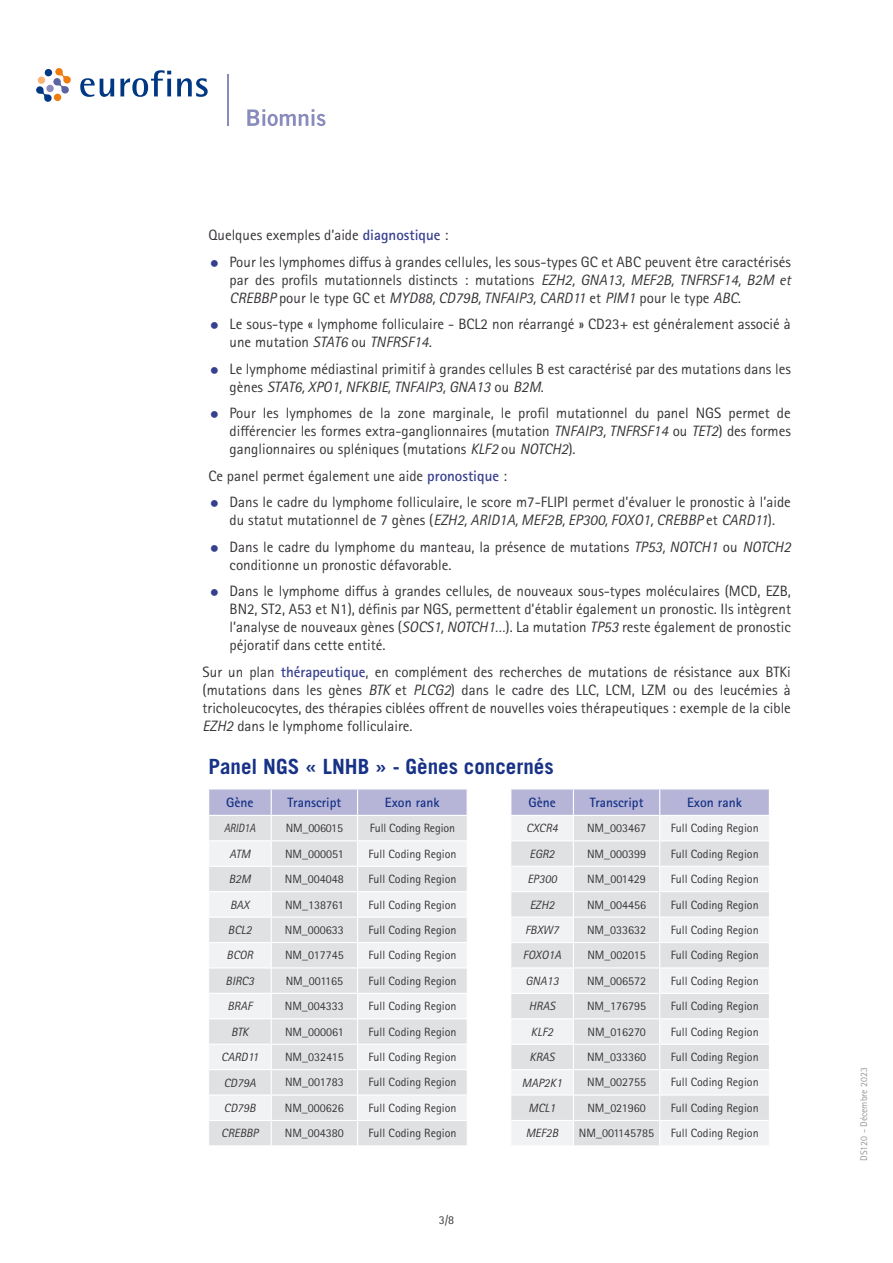
<style>
.page{position:relative;width:893px;height:1263px;background:#fff}
.page>*{position:absolute;margin:0;border:0;box-sizing:border-box;transform-origin:0 0}
.t1{font:700 21px "Trade Gothic LT Std";color:#173286}
.t2{font:15px/18px "Rotis Sans Serif Pro";color:#373437}
.t3{font:italic 15px/18px "Rotis Sans Serif Pro";color:#373437}
.t4{font:700 13.5px "Rotis Sans Serif Pro";color:#173286}
.t5{font:12px "Rotis Sans Serif Pro";color:#373437}
.t6{font:italic 12px "Rotis Sans Serif Pro";color:#373437}
.t7{font:italic 12px "Rotis Sans Serif Pro";color:#373437;scale:.9 1}
.t8{font:9.75px "Rotis Sans Serif Pro";color:#98989c}
.s1{font-weight:700;color:#37408f}
.s2{font-style:normal}
.s3{font-style:italic}
</style>
<div class="page">
<svg style="left:36px;top:68px;width:35px;height:34px"></svg>
<div style="left:54px;top:94px;width:7px;height:7px;background:#ee7d11;border-radius:50%"></div>
<div style="left:38px;top:76px;width:7px;height:8px;background:#f7b474;border-radius:50%"></div>
<div style="left:45px;top:69px;width:7px;height:7px;background:#003883;border-radius:50%"></div>
<svg style="left:80px;top:78px;width:34px;height:19px"></svg>
<svg style="left:120px;top:70px;width:51px;height:27px"></svg>
<svg style="left:177px;top:78px;width:31px;height:19px"></svg>
<svg style="left:247px;top:109px;width:78px;height:17px"></svg>
<hr style="left:227px;top:74px;width:1px;height:52px;background:#888bbb">
<svg style="left:209px;top:789px;width:258px;height:356px"></svg>
<hr style="left:358px;top:815px;width:110px;height:1px;background:#fff">
<svg style="left:511px;top:789px;width:258px;height:356px"></svg>
<hr style="left:660px;top:815px;width:110px;height:1px;background:#fff">
<p class="t2" style="left:230px;top:222px;width:563px;line-height:26.5px;text-indent:-21px">Quelques exemples d’aide <span class="s1">diagnostique</span> :<br>Pour les lymphomes diffus à grandes cellules, les sous-types GC et ABC peuvent être caractérisés</p>
<p class="t3" style="left:230px;top:271px;width:563px"><span class="s2">par des profils mutationnels distincts : mutations</span> EZH2, GNA13, MEF2B, TNFRSF14, B2M et<br>CREBBP <span class="s2">pour le type GC et</span> MYD88, CD79B, TNFAIP3, CARD11 <span class="s2">et</span> PIM1 <span class="s2">pour le type</span> ABC.</p>
<p class="t2" style="left:230px;top:315px;width:563px">Le sous-type « lymphome folliculaire - BCL2 non réarrangé » CD23+ est généralement associé à une mutation <span class="s3">STAT6</span> ou <span class="s3">TNFRSF14.</span></p>
<p class="t2" style="left:230px;top:360px;width:563px">Le lymphome médiastinal primitif à grandes cellules B est caractérisé par des mutations dans les gènes <span class="s3">STAT6, XPO1, NFKBIE, TNFAIP3, GNA13</span> ou <span class="s3">B2M</span>.</p>
<p class="t2" style="left:230px;top:404px;width:563px;text-align:justify">Pour les lymphomes de la zone marginale, le profil mutationnel du panel NGS permet de différencier les formes extra-ganglionnaires (mutation <span class="s3">TNFAIP3, TNFRSF14</span> ou <span class="s3">TET2</span>) des formes ganglionnaires ou spléniques (mutations <span class="s3">KLF2</span> ou <span class="s3">NOTCH2</span>).</p>
<p class="t2" style="left:230px;top:462px;width:563px;line-height:26.5px;text-indent:-21px">Ce panel permet également une aide <span class="s1">pronostique</span> :<br>Dans le cadre du lymphome folliculaire, le score m7-FLIPI permet d’évaluer le pronostic à l’aide</p>
<p class="t2" style="left:230px;top:507px;width:563px;line-height:26.5px">du statut mutationnel de 7 gènes (<span class="s3">EZH2, ARID1A, MEF2B, EP300, FOXO1, CREBBP</span> et <span class="s3">CARD11</span>).<br>Dans le cadre du lymphome du manteau, la présence de mutations <span class="s3">TP53, NOTCH1</span> ou <span class="s3">NOTCH2</span></p>
<p class="t2" style="left:230px;top:551px;width:563px;line-height:26.5px">conditionne un pronostic défavorable.<br>Dans le lymphome diffus à grandes cellules, de nouveaux sous-types moléculaires (MCD, EZB,</p>
<p class="t2" style="left:230px;top:600px;width:563px;text-align:justify">BN2, ST2, A53 et N1), définis par NGS, permettent d’établir également un pronostic. Ils intègrent l’analyse de nouveaux gènes (<span class="s3">SOCS1, NOTCH1…</span>). La mutation <span class="s3">TP53</span> reste également de pronostic péjoratif dans cette entité.</p>
<p class="t2" style="left:203px;top:663px;width:590px;text-align:justify">Sur un plan <span class="s1">thérapeutique</span>, en complément des recherches de mutations de résistance aux BTKi (mutations dans les gènes <span class="s3">BTK</span> et <span class="s3">PLCG2</span>) dans le cadre des LLC, LCM, LZM ou des leucémies à tricholeucocytes, des thérapies ciblées offrent de nouvelles voies thérapeutiques : exemple de la cible <span class="s3">EZH2</span> dans le lymphome folliculaire.</p>
<h1 class="t1" style="left:208px;top:754px;width:347px">Panel NGS « LNHB » - Gènes concernés</h1>
<p class="t4" style="left:226px;top:794px;width:29px">Gène</p>
<p class="t4" style="left:287px;top:794px;width:55px">Transcript</p>
<p class="t4" style="left:385px;top:794px;width:56px">Exon rank</p>
<p class="t7" style="left:224px;top:821px;width:36px">ARID1A</p>
<p class="t5" style="left:286px;top:821px;width:59px">NM_006015</p>
<p class="t5" style="left:370px;top:821px;width:87px">Full Coding Region</p>
<p class="t6" style="left:229px;top:847px;width:22px">ATM</p>
<p class="t5" style="left:285px;top:846px;width:60px">NM_000051</p>
<p class="t5" style="left:368px;top:846px;width:89px">Full Coding Region</p>
<p class="t6" style="left:229px;top:872px;width:23px">B2M</p>
<p class="t5" style="left:285px;top:872px;width:61px">NM_004048</p>
<p class="t5" style="left:368px;top:872px;width:89px">Full Coding Region</p>
<p class="t6" style="left:230px;top:897px;width:21px">BAX</p>
<p class="t5" style="left:285px;top:897px;width:60px">NM_138761</p>
<p class="t5" style="left:368px;top:897px;width:89px">Full Coding Region</p>
<p class="t6" style="left:228px;top:923px;width:25px">BCL2</p>
<p class="t5" style="left:285px;top:923px;width:61px">NM_000633</p>
<p class="t5" style="left:368px;top:923px;width:89px">Full Coding Region</p>
<p class="t6" style="left:227px;top:948px;width:28px">BCOR</p>
<p class="t5" style="left:285px;top:948px;width:60px">NM_017745</p>
<p class="t5" style="left:368px;top:948px;width:89px">Full Coding Region</p>
<p class="t6" style="left:226px;top:974px;width:30px">BIRC3</p>
<p class="t5" style="left:286px;top:974px;width:59px">NM_001165</p>
<p class="t5" style="left:368px;top:974px;width:89px">Full Coding Region</p>
<p class="t6" style="left:227px;top:999px;width:26px">BRAF</p>
<p class="t5" style="left:285px;top:999px;width:61px">NM_004333</p>
<p class="t5" style="left:368px;top:999px;width:89px">Full Coding Region</p>
<p class="t6" style="left:231px;top:1024px;width:19px">BTK</p>
<p class="t5" style="left:285px;top:1024px;width:60px">NM_000061</p>
<p class="t5" style="left:368px;top:1024px;width:89px">Full Coding Region</p>
<p class="t6" style="left:221px;top:1050px;width:39px">CARD11</p>
<p class="t5" style="left:285px;top:1050px;width:60px">NM_032415</p>
<p class="t5" style="left:369px;top:1050px;width:89px">Full Coding Region</p>
<p class="t6" style="left:224px;top:1075px;width:34px">CD79A</p>
<p class="t5" style="left:285px;top:1075px;width:60px">NM_001783</p>
<p class="t5" style="left:369px;top:1075px;width:89px">Full Coding Region</p>
<p class="t6" style="left:224px;top:1101px;width:33px">CD79B</p>
<p class="t5" style="left:285px;top:1101px;width:61px">NM_000626</p>
<p class="t5" style="left:369px;top:1101px;width:89px">Full Coding Region</p>
<p class="t6" style="left:221px;top:1126px;width:39px">CREBBP</p>
<p class="t5" style="left:285px;top:1126px;width:61px">NM_004380</p>
<p class="t5" style="left:369px;top:1126px;width:89px">Full Coding Region</p>
<p class="t5" style="left:439px;top:1213px;width:17px">3/8</p>
<p class="t4" style="left:528px;top:794px;width:29px">Gène</p>
<p class="t4" style="left:590px;top:794px;width:55px">Transcript</p>
<p class="t4" style="left:687px;top:794px;width:56px">Exon rank</p>
<p class="t6" style="left:526px;top:821px;width:33px">CXCR4</p>
<p class="t5" style="left:587px;top:821px;width:61px">NM_003467</p>
<p class="t5" style="left:671px;top:821px;width:89px">Full Coding Region</p>
<p class="t6" style="left:529px;top:847px;width:27px">EGR2</p>
<p class="t5" style="left:587px;top:846px;width:61px">NM_000399</p>
<p class="t5" style="left:671px;top:846px;width:89px">Full Coding Region</p>
<p class="t6" style="left:527px;top:872px;width:31px">EP300</p>
<p class="t5" style="left:587px;top:872px;width:60px">NM_001429</p>
<p class="t5" style="left:671px;top:872px;width:89px">Full Coding Region</p>
<p class="t6" style="left:530px;top:897px;width:26px">EZH2</p>
<p class="t5" style="left:587px;top:897px;width:61px">NM_004456</p>
<p class="t5" style="left:671px;top:897px;width:89px">Full Coding Region</p>
<p class="t6" style="left:525px;top:923px;width:35px">FBXW7</p>
<p class="t5" style="left:587px;top:923px;width:61px">NM_033632</p>
<p class="t5" style="left:671px;top:923px;width:89px">Full Coding Region</p>
<p class="t6" style="left:523px;top:948px;width:40px">FOXO1A</p>
<p class="t5" style="left:587px;top:948px;width:60px">NM_002015</p>
<p class="t5" style="left:671px;top:948px;width:89px">Full Coding Region</p>
<p class="t6" style="left:525px;top:974px;width:35px">GNA13</p>
<p class="t5" style="left:587px;top:974px;width:61px">NM_006572</p>
<p class="t5" style="left:671px;top:974px;width:89px">Full Coding Region</p>
<p class="t6" style="left:529px;top:999px;width:28px">HRAS</p>
<p class="t5" style="left:587px;top:999px;width:61px">NM_176795</p>
<p class="t5" style="left:671px;top:999px;width:89px">Full Coding Region</p>
<p class="t6" style="left:531px;top:1024px;width:24px">KLF2</p>
<p class="t5" style="left:587px;top:1024px;width:60px">NM_016270</p>
<p class="t5" style="left:671px;top:1024px;width:89px">Full Coding Region</p>
<p class="t6" style="left:529px;top:1050px;width:27px">KRAS</p>
<p class="t5" style="left:587px;top:1050px;width:61px">NM_033360</p>
<p class="t5" style="left:671px;top:1050px;width:89px">Full Coding Region</p>
<p class="t6" style="left:522px;top:1075px;width:42px">MAP2K1</p>
<p class="t5" style="left:587px;top:1075px;width:60px">NM_002755</p>
<p class="t5" style="left:671px;top:1075px;width:89px">Full Coding Region</p>
<p class="t6" style="left:529px;top:1101px;width:28px">MCL1</p>
<p class="t5" style="left:587px;top:1101px;width:60px">NM_021960</p>
<p class="t5" style="left:671px;top:1101px;width:89px">Full Coding Region</p>
<p class="t6" style="left:526px;top:1126px;width:34px">MEF2B</p>
<p class="t5" style="left:579px;top:1126px;width:77px">NM_001145785</p>
<p class="t5" style="left:671px;top:1126px;width:89px">Full Coding Region</p>
<p class="t8" style="left:858px;top:1161px;width:95px;rotate:-90deg">DS120 - Décembre 2023</p>
</div>
